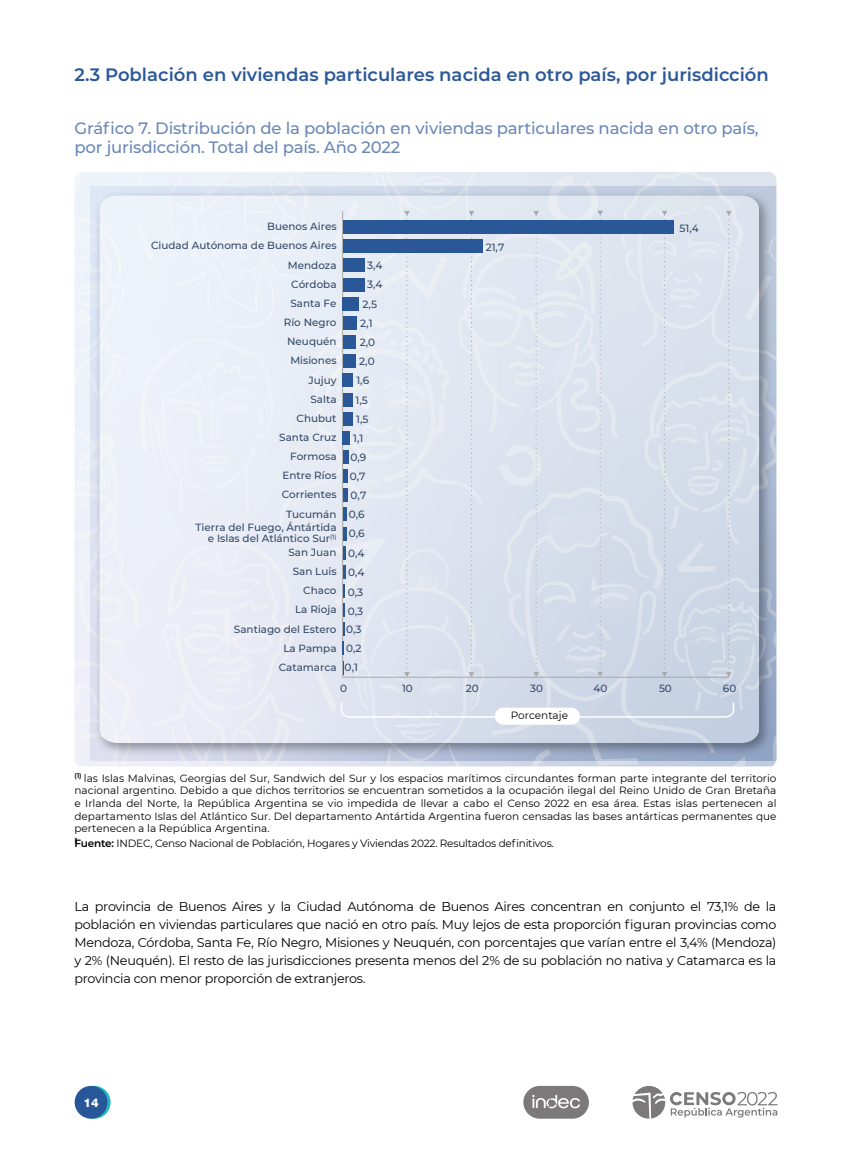
<style>
.page{position:relative;width:851px;height:1149px;background:#fff}
.page>*{position:absolute;margin:0;border:0;box-sizing:border-box;transform-origin:0 0}
.t1{font:600 18px "Montserrat";color:#2a5899}
.t2{font:500 16.5px/19.5px "Montserrat";letter-spacing:-.01em;color:#6b88b6}
.t3{font:12.75px/18px "Montserrat";letter-spacing:-.02em;color:#000;text-align:justify}
.t4{font:800 12px "Helvetica Neue LT Std";color:#fff}
.t5{font:10.5px/12.6px "Montserrat";letter-spacing:-.02em;color:#000;text-align:justify}
.t6{font:500 10.5px/19.2px "Montserrat";color:#344967}
.t7{font:10.5px "Montserrat";color:#020203}
.t8{font:500 10.35px/11.2px "Montserrat";color:#344967;text-align:right}
.t9{font:6.9px "Montserrat";color:#000}
.s1{font-weight:600}
</style>
<div class="page">
<svg style="left:523px;top:1085px;width:66px;height:33px"></svg>
<svg style="left:632px;top:1086px;width:145px;height:32px"></svg>
<svg style="left:78px;top:1085px;width:33px;height:33px"></svg>
<div style="left:75px;top:1085px;width:32px;height:33px;background:#275798;border-radius:50%"></div>
<svg style="left:75px;top:172px;width:701px;height:594px;background:#e4eaf3"></svg>
<img style="left:91px;top:187px;width:685px;height:573px">
<svg style="left:99px;top:195px;width:659px;height:547px;background:#e1e6f0"></svg>
<svg style="left:340px;top:700px;width:394px;height:18px;background:#d4dce9"></svg>
<div style="left:495px;top:707px;width:85px;height:17px;background:#fff;border-radius:9px"></div>
<svg style="left:404px;top:211px;width:6px;height:465px;background:#e0e5ee"></svg>
<svg style="left:468px;top:211px;width:6px;height:465px;background:#dce2ec"></svg>
<svg style="left:533px;top:211px;width:6px;height:465px;background:#dae0ea"></svg>
<svg style="left:597px;top:210px;width:6px;height:466px;background:#d7dee9"></svg>
<svg style="left:661px;top:211px;width:6px;height:465px;background:#d4dbe7"></svg>
<svg style="left:725px;top:211px;width:6px;height:466px;background:#d3dbe6"></svg>
<hr style="left:342px;top:676px;width:386px;height:1px;background:#a8a8a7">
<hr style="left:342px;top:211px;width:1px;height:466px;background:#a8a8a7">
<div style="left:343px;top:220px;width:330px;height:14px;background:#2a5798"></div>
<div style="left:343px;top:239px;width:139px;height:14px;background:#2a5798"></div>
<div style="left:343px;top:258px;width:21px;height:14px;background:#2a5798"></div>
<div style="left:343px;top:278px;width:21px;height:13px;background:#2a5798"></div>
<div style="left:343px;top:297px;width:16px;height:13px;background:#2a5798"></div>
<div style="left:343px;top:316px;width:13px;height:14px;background:#2a5798"></div>
<div style="left:343px;top:335px;width:12px;height:14px;background:#2a5798"></div>
<div style="left:343px;top:354px;width:12px;height:14px;background:#2a5798"></div>
<div style="left:343px;top:373px;width:10px;height:14px;background:#2a5798"></div>
<div style="left:343px;top:392px;width:9px;height:14px;background:#2a5798"></div>
<div style="left:343px;top:411px;width:9px;height:14px;background:#2a5798"></div>
<div style="left:343px;top:431px;width:7px;height:13px;background:#2a5798"></div>
<div style="left:343px;top:450px;width:5px;height:13px;background:#2a5798"></div>
<hr style="left:343px;top:469px;width:4px;height:14px;background:#2a5798">
<hr style="left:343px;top:488px;width:4px;height:14px;background:#2a5798">
<hr style="left:343px;top:507px;width:3px;height:14px;background:#2a5798">
<hr style="left:343px;top:526px;width:3px;height:14px;background:#2a5798">
<svg style="left:343px;top:545px;width:2px;height:14px"></svg>
<svg style="left:343px;top:565px;width:2px;height:13px"></svg>
<svg style="left:343px;top:584px;width:2px;height:13px"></svg>
<svg style="left:343px;top:603px;width:2px;height:71px"></svg>
<h1 class="t1" style="left:74px;top:62px;width:695px">2.3 Población en viviendas particulares nacida en otro país, por jurisdicción</h1>
<h2 class="t2" style="left:74px;top:117px;width:685px">Gráfico 7. Distribución de la población en viviendas particulares nacida en otro país, por jurisdicción. Total del país. Año 2022</h2>
<p class="t8" style="left:267px;top:220px;width:71px">Buenos Aires</p>
<p class="t8" style="left:151px;top:240px;width:187px">Ciudad Autónoma de Buenos Aires</p>
<p class="t8" style="left:288px;top:259px;width:50px">Mendoza</p>
<p class="t8" style="left:291px;top:278px;width:47px">Córdoba</p>
<p class="t8" style="left:290px;top:297px;width:48px">Santa Fe</p>
<p class="t8" style="left:284px;top:316px;width:54px">Río Negro</p>
<p class="t8" style="left:287px;top:335px;width:51px">Neuquén</p>
<p class="t8" style="left:290px;top:354px;width:48px">Misiones</p>
<p class="t8" style="left:308px;top:374px;width:30px">Jujuy</p>
<p class="t8" style="left:310px;top:393px;width:28px">Salta</p>
<p class="t8" style="left:296px;top:412px;width:42px">Chubut</p>
<p class="t8" style="left:279px;top:431px;width:59px">Santa Cruz</p>
<p class="t8" style="left:290px;top:450px;width:48px">Formosa</p>
<p class="t8" style="left:282px;top:469px;width:56px">Entre Ríos</p>
<p class="t8" style="left:282px;top:488px;width:56px">Corrientes</p>
<p class="t8" style="left:286px;top:507px;width:52px">Tucumán</p>
<p class="t8" style="left:195px;top:521px;width:142px">Tierra del Fuego, Ántártida e Islas del Atlántico Sur<sup>(1)</sup></p>
<p class="t8" style="left:288px;top:546px;width:50px">San Juan</p>
<p class="t8" style="left:292px;top:565px;width:45px">San Luis</p>
<p class="t8" style="left:303px;top:584px;width:35px">Chaco</p>
<p class="t8" style="left:295px;top:603px;width:43px">La Rioja</p>
<p class="t8" style="left:234px;top:622px;width:104px">Santiago del Estero</p>
<p class="t8" style="left:283px;top:641px;width:55px">La Pampa</p>
<p class="t8" style="left:278px;top:661px;width:59px">Catamarca</p>
<p class="t6" style="left:367px;top:256px;width:17px;line-height:18.8px">3,4<br>3,4</p>
<p class="t6" style="left:360px;top:294px;width:18px;line-height:18.5px">2,5<br>2,1</p>
<p class="t6" style="left:360px;top:332px;width:17px">2,0</p>
<p class="t6" style="left:359px;top:351px;width:17px">2,0</p>
<p class="t6" style="left:356px;top:370px;width:14px">1,6</p>
<p class="t6" style="left:355px;top:389px;width:14px">1,5</p>
<p class="t6" style="left:356px;top:409px;width:14px">1,5</p>
<p class="t6" style="left:350px;top:427px;width:17px;line-height:19.6px">1,1<br>0,9</p>
<p class="t6" style="left:348px;top:466px;width:20px">0,7<br>0,7<br>0,6<br>0,6<br>0,4</p>
<p class="t6" style="left:348px;top:562px;width:18px">0,4<br>0,3</p>
<p class="t6" style="left:344px;top:600px;width:20px">0,3<br>0,3<br>0,2<br>0,1</p>
<p class="t6" style="left:485px;top:237px;width:20px">21,7</p>
<p class="t6" style="left:679px;top:218px;width:21px">51,4</p>
<p class="t8" style="left:340px;top:682px;width:8px">0</p>
<p class="t8" style="left:402px;top:682px;width:12px">10</p>
<p class="t8" style="left:466px;top:682px;width:14px">20</p>
<p class="t8" style="left:530px;top:682px;width:14px">30</p>
<p class="t8" style="left:593px;top:682px;width:15px">40</p>
<p class="t8" style="left:659px;top:682px;width:14px">50</p>
<p class="t8" style="left:722px;top:682px;width:15px">60</p>
<p class="t7" style="left:510px;top:708px;width:59px">Porcentaje</p>
<p class="t5" style="left:74px;top:771px;width:703px"><sup>(1)</sup> las Islas Malvinas, Georgias del Sur, Sandwich del Sur y los espacios marítimos circundantes forman parte integrante del territorio nacional argentino. Debido a que dichos territorios se encuentran sometidos a la ocupación ilegal del Reino Unido de Gran Bretaña e Irlanda del Norte, la República Argentina se vio impedida de llevar a cabo el Censo 2022 en esa área. Estas islas pertenecen al departamento Islas del Atlántico Sur. Del departamento Antártida Argentina fueron censadas las bases antárticas permanentes que pertenecen a la República Argentina.</p>
<p class="t5" style="left:74px;top:836px;width:481px"><span class="s1">Fuente:</span> INDEC, Censo Nacional de Población, Hogares y Viviendas 2022. Resultados definitivos.</p>
<p class="t9" style="left:74px;top:835px;width:5px">(1)</p>
<p class="t3" style="left:74px;top:896px;width:703px">La provincia de Buenos Aires y la Ciudad Autónoma de Buenos Aires concentran en conjunto el 73,1% de la población en viviendas particulares que nació en otro país. Muy lejos de esta proporción figuran provincias como Mendoza, Córdoba, Santa Fe, Río Negro, Misiones y Neuquén, con porcentajes que varían entre el 3,4% (Mendoza) y 2% (Neuquén). El resto de las jurisdicciones presenta menos del 2% de su población no nativa y Catamarca es la provincia con menor proporción de extranjeros.</p>
<p class="t4" style="left:81px;top:1094px;width:19px">1414</p>
</div>
